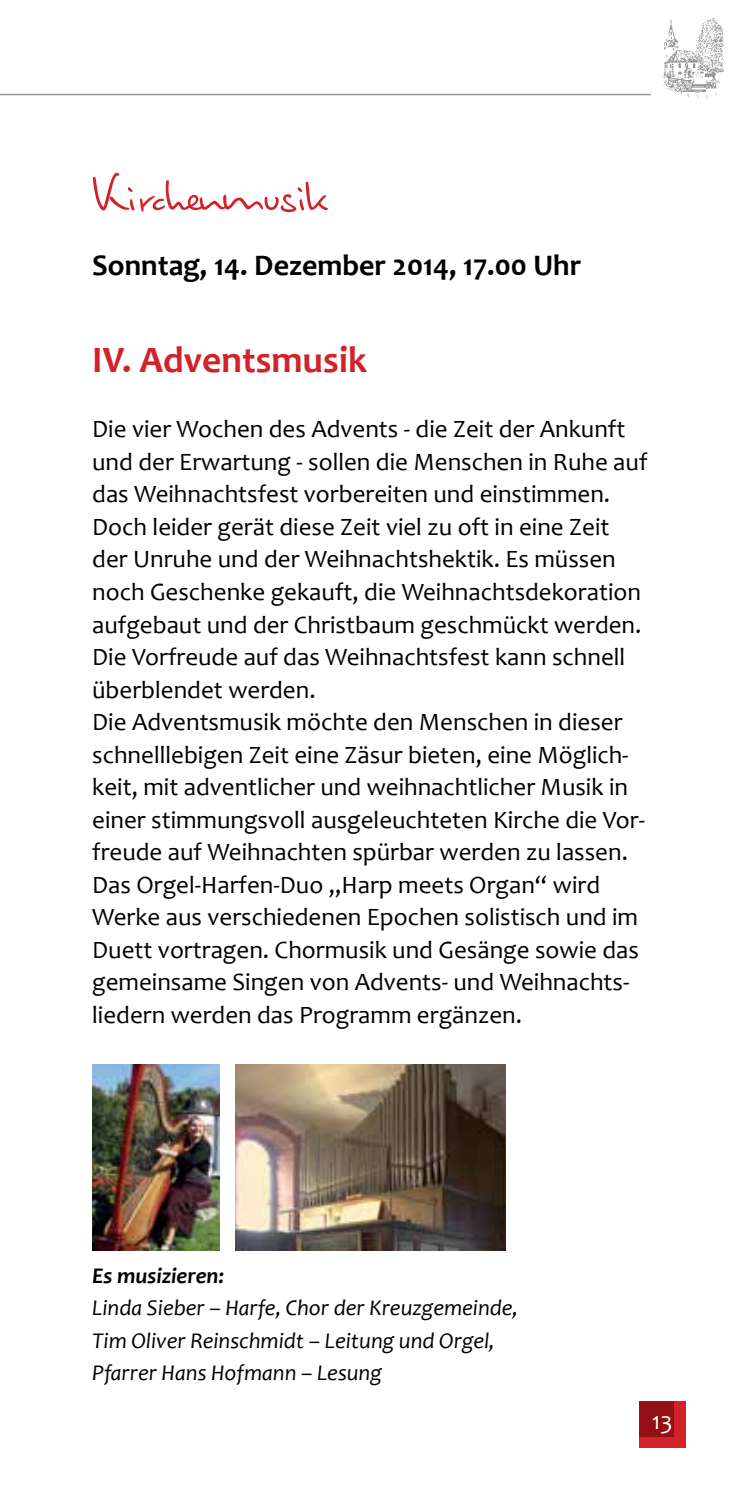
<style>
.page{position:relative;width:745px;height:1489px;background:#fff}
.page>*{position:absolute;margin:0;border:0;box-sizing:border-box;transform-origin:0 0}
.t1{font:50px "Brouet Handwriting";color:#d2232a}
.t2{font:700 37.5px "Candara";color:#d2232a}
.t3{font:700 30px "Candara";color:#000}
.t4{font:25px/32.5px "Candara";color:#000}
.t5{font:25px "Candara";color:#fff}
.t6{font:italic 22.5px/32.5px "Candara";color:#000}
.t7{font:italic 700 22.5px "Candara";color:#000}
.s1{font-family:"Jaro Handwriting";font-size:40px}
</style>
<div class="page">
<img style="left:663px;top:17px;width:61px;height:82px">
<div style="left:638px;top:1401px;width:47px;height:46px;background:#d2232a"></div>
<div style="left:638px;top:1401px;width:35px;height:35px;background:#931115"></div>
<hr style="left:0;top:94px;width:650px;height:1px;background:#939598">
<img style="left:92px;top:1064px;width:128px;height:186px">
<img style="left:236px;top:1064px;width:269px;height:186px">
<h1 class="t1" style="left:92px;top:161px;width:237px">Ki <span class="s1">r</span>chenmusik</h1>
<p class="t3" style="left:92px;top:247px;width:490px">Sonntag, 14. Dezember 2014, 17.00 Uhr</p>
<h2 class="t2" style="left:92px;top:337px;width:276px">IV. Adventsmusik</h2>
<p class="t4" style="left:92px;top:413px;width:556px">Die vier Wochen des Advents - die Zeit der Ankunft und der Erwartung - sollen die Menschen in Ruhe auf das Weihnachtsfest vorbereiten und einstimmen.<br>Doch leider gerät diese Zeit viel zu oft in eine Zeit der Unruhe und der Weihnachtshektik. Es müssen noch Geschenke gekauft, die Weihnachtsdekoration aufgebaut und der Christbaum geschmückt werden.<br>Die Vorfreude auf das Weihnachtsfest kann schnell überblendet werden.<br>Die Adventsmusik möchte den Menschen in dieser schnelllebigen Zeit eine Zäsur bieten, eine Möglich&shy;keit, mit adventlicher und weihnachtlicher Musik in einer stimmungsvoll ausgeleuchteten Kirche die Vor&shy;freude auf Weihnachten spürbar werden zu lassen.<br>Das Orgel-Harfen-Duo „Harp meets Organ“ wird Werke aus verschiedenen Epochen solistisch und im Duett vortragen. Chormusik und Gesänge sowie das gemeinsame Singen von Advents- und Weihnachts&shy;liedern werden das Programm ergänzen.</p>
<p class="t7" style="left:92px;top:1261px;width:133px">Es musizieren:</p>
<p class="t6" style="left:92px;top:1291px;width:427px">Linda Sieber – Harfe, Chor der Kreuzgemeinde,<br>Tim Oliver Reinschmidt – Leitung und Orgel,<br>Pfarrer Hans Hofmann – Lesung</p>
<p class="t5" style="left:651px;top:1405px;width:22px">13</p>
</div>
